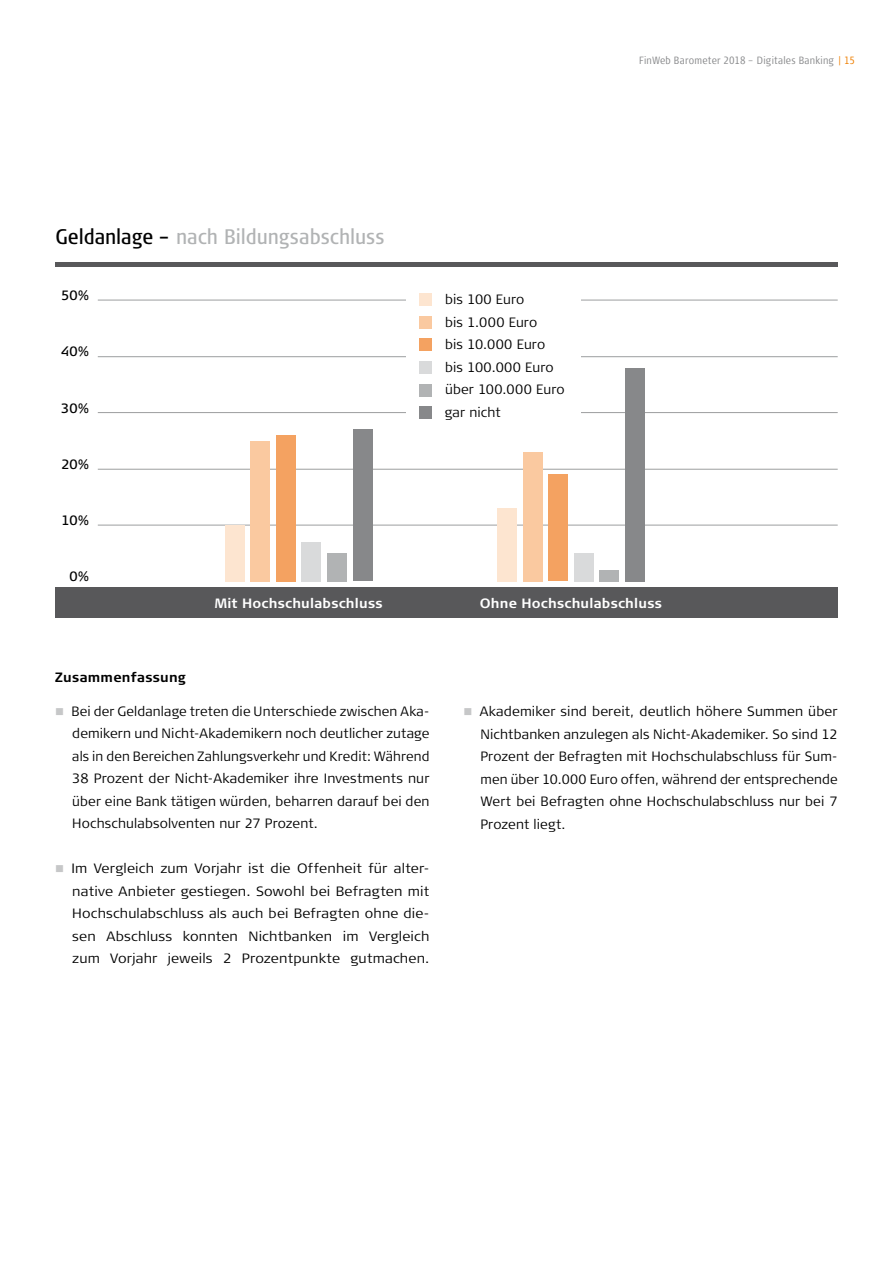
<style>
.page{position:relative;width:893px;height:1263px;background:#fff}
.page>*{position:absolute;margin:0;border:0;box-sizing:border-box;transform-origin:0 0}
.t1{font:21px "Signa Cond Column";letter-spacing:-.005em;color:#b1b3b4}
.t2{font:300 13.5px/22.5px "Signa Column";letter-spacing:.01em;color:#000;text-align:justify}
.t3{font:300 13.5px/22.5px "Signa Column";letter-spacing:.01em;color:#000;text-align:justify;scale:1.05 1}
.t4{font:700 13.5px "Signa Column";letter-spacing:.015em;color:#fff}
.t5{font:13.5px "Signa Column";color:#000}
.t6{font:700 13.5px "Signa Column";letter-spacing:.015em;color:#000}
.t7{font:300 10.5px "Signa Cond Column";letter-spacing:.02em;color:#87888a}
.s1{color:#000}
.s2{color:#ee7f00}
</style>
<div class="page">
<hr style="left:98px;top:300px;width:740px;height:1px;background:#9c9e9f">
<hr style="left:98px;top:469px;width:740px;height:1px;background:#9c9e9f">
<hr style="left:98px;top:525px;width:740px;height:1px;background:#9c9e9f">
<hr style="left:98px;top:412px;width:740px;height:1px;background:#9c9e9f">
<hr style="left:98px;top:356px;width:740px;height:1px;background:#9c9e9f">
<hr style="left:55px;top:262px;width:783px;height:4px;background:#58585a">
<div style="left:55px;top:587px;width:783px;height:31px;background:#58585a"></div>
<div style="left:406px;top:280px;width:174px;height:152px;background:#fff"></div>
<div style="left:419px;top:293px;width:13px;height:13px;background:#fde5d0"></div>
<div style="left:419px;top:316px;width:13px;height:13px;background:#fac9a0"></div>
<div style="left:419px;top:338px;width:13px;height:13px;background:#f4a261"></div>
<div style="left:419px;top:361px;width:13px;height:13px;background:#d9dadb"></div>
<div style="left:419px;top:384px;width:13px;height:12px;background:#b1b3b4"></div>
<div style="left:419px;top:406px;width:13px;height:13px;background:#87888a"></div>
<div style="left:225px;top:525px;width:19px;height:56px;background:#fde5d0"></div>
<div style="left:251px;top:441px;width:19px;height:140px;background:#fac9a0"></div>
<div style="left:276px;top:435px;width:20px;height:146px;background:#f4a261"></div>
<div style="left:353px;top:429px;width:19px;height:152px;background:#87888a"></div>
<div style="left:302px;top:542px;width:19px;height:39px;background:#d9dadb"></div>
<div style="left:327px;top:553px;width:20px;height:28px;background:#b1b3b4"></div>
<div style="left:497px;top:508px;width:20px;height:73px;background:#fde5d0"></div>
<div style="left:523px;top:452px;width:19px;height:129px;background:#fac9a0"></div>
<div style="left:549px;top:474px;width:19px;height:107px;background:#f4a261"></div>
<div style="left:625px;top:368px;width:19px;height:213px;background:#87888a"></div>
<div style="left:574px;top:553px;width:19px;height:28px;background:#d9dadb"></div>
<div style="left:600px;top:570px;width:19px;height:11px;background:#b1b3b4"></div>
<h1 class="t1" style="left:56px;top:225px;width:330px"><span class="s1">Geldanlage –</span> nach Bildungsabschluss</h1>
<p class="t5" style="left:61px;top:288px;width:30px">50%</p>
<p class="t5" style="left:61px;top:344px;width:30px">40%</p>
<p class="t5" style="left:61px;top:400px;width:30px">30%</p>
<p class="t5" style="left:61px;top:456px;width:29px">20%</p>
<p class="t5" style="left:62px;top:513px;width:29px">10%</p>
<p class="t5" style="left:69px;top:569px;width:21px">0%</p>
<p class="t2" style="left:445px;top:288px;width:121px;text-align:left">bis 100 Euro<br>bis 1.000 Euro<br>bis 10.000 Euro bis 100.000 Euro über 100.000 Euro gar nicht</p>
<p class="t7" style="left:639px;top:54px;width:217px">FinWeb Barometer 2018 – Digitales Banking <span class="s2">| 15</span></p>
<p class="t4" style="left:215px;top:595px;width:170px">Mit Hochschulabschluss</p>
<p class="t4" style="left:480px;top:595px;width:184px">Ohne Hochschulabschluss</p>
<p class="t6" style="left:55px;top:669px;width:132px">Zusammenfassung</p>
<p class="t2" style="left:71px;top:700px;width:360px">Bei der Geldanlage treten die Unterschiede zwischen Aka&shy;demikern und Nicht-Akademikern noch deutlicher zutage als in den Bereichen Zahlungsverkehr und Kredit: Während 38 Prozent der Nicht-Akademiker ihre Investments nur über eine Bank tätigen würden, beharren darauf bei den Hochschulabsolventen nur 27 Prozent.</p>
<p class="t3" style="left:71px;top:857px;width:342px">Im Vergleich zum Vorjahr ist die Offenheit für alter&shy;native Anbieter gestiegen. Sowohl bei Befragten mit Hochschulabschluss als auch bei Befragten ohne die&shy;sen Abschluss konnten Nichtbanken im Vergleich zum Vorjahr jeweils 2 Prozentpunkte gutmachen.</p>
<p class="t2" style="left:480px;top:700px;width:360px">Akademiker sind bereit, deutlich höhere Summen über Nichtbanken anzulegen als Nicht-Akademiker. So sind 12<br>Prozent der Befragten mit Hochschulabschluss für Sum&shy;men über 10.000 Euro offen, während der entsprechende Wert bei Befragten ohne Hochschulabschluss nur bei 7<br>Prozent liegt.</p>
</div>
